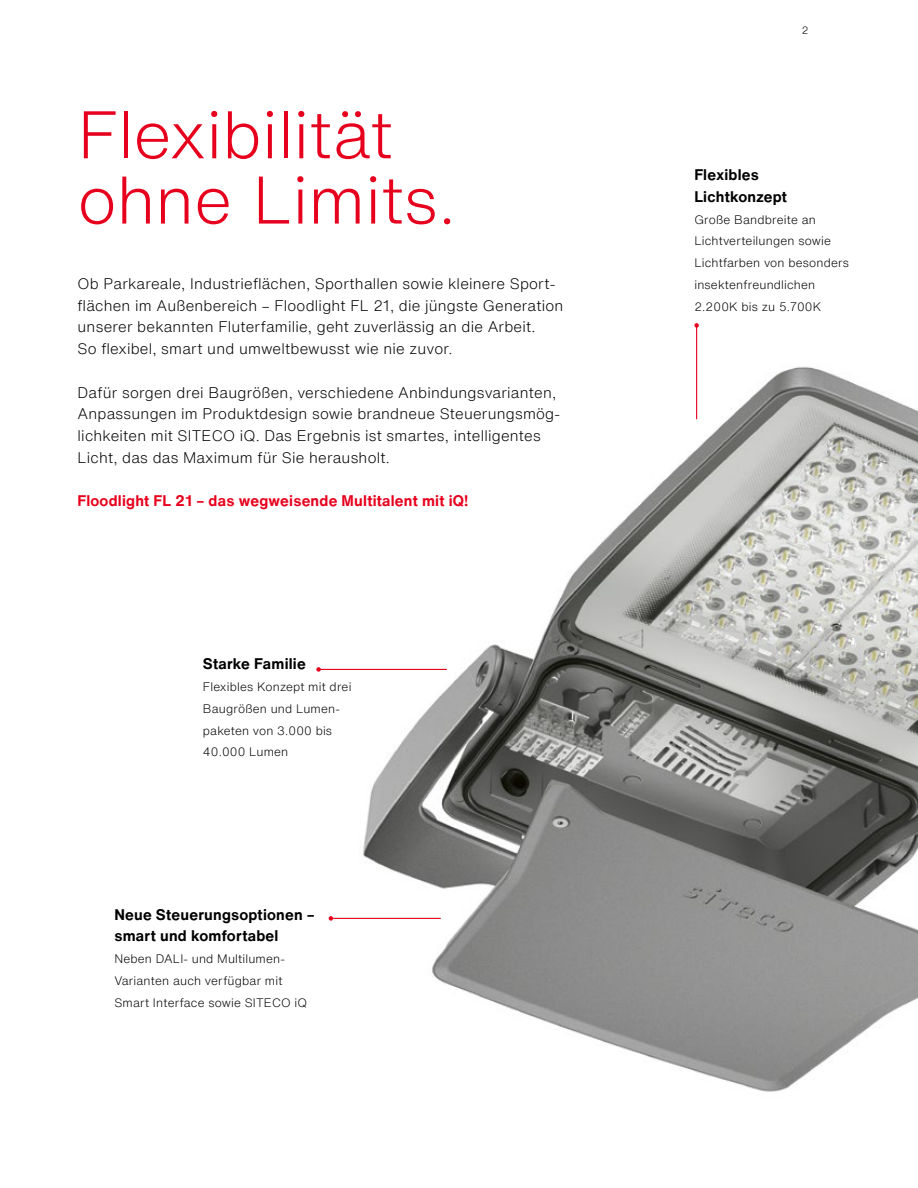
<style>
.page{position:relative;width:918px;height:1188px;background:#fff}
.page>*{position:absolute;margin:0;border:0;box-sizing:border-box;transform-origin:0 0}
.t1{font:300 66px/65.2px "Helvetica Now Text";letter-spacing:.005em;color:#e7001d}
.t2{font:300 15px/21.8px "Helvetica Now Text";letter-spacing:.015em;color:#000}
.t3{font:700 15px/21.8px "Helvetica Now Text";letter-spacing:.015em;color:#000}
.t4{font:700 15px "Helvetica Now Text";letter-spacing:.015em;color:#e7001d}
.t5{font:300 12px/21.8px "Helvetica Now Text";letter-spacing:.015em;color:#000}
.t6{font:300 10.5px "Helvetica Now Text";color:#000}
</style>
<div class="page">
<img style="left:321px;top:328px;width:597px;height:764px">
<hr style="left:696px;top:325px;width:1px;height:94px;background:#e7001d">
<svg style="left:694px;top:323px;width:5px;height:5px"></svg>
<hr style="left:331px;top:918px;width:110px;height:1px;background:#e7001d">
<svg style="left:329px;top:916px;width:4px;height:5px"></svg>
<hr style="left:319px;top:669px;width:128px;height:1px;background:#e7001d">
<svg style="left:316px;top:667px;width:5px;height:5px"></svg>
<h1 class="t1" style="left:78px;top:100px;width:380px">Flexibilität ohne Limits.</h1>
<p class="t2" style="left:78px;top:272px;width:487px">Ob Parkareale, Industrieflächen, Sporthallen sowie kleinere Sport&shy;flächen im Außenbereich – Floodlight FL 21, die jüngste Generation unserer bekannten Fluterfamilie, geht zuverlässig an die Arbeit.<br>So flexibel, smart und umweltbewusst wie nie zuvor.</p>
<p class="t2" style="left:78px;top:381px;width:484px">Dafür sorgen drei Baugrößen, verschiedene Anbindungsvarianten, Anpassungen im Produktdesign sowie brandneue Steuerungsmög&shy;lichkeiten mit SITECO iQ. Das Ergebnis ist smartes, intelligentes Licht, das das Maximum für Sie herausholt.</p>
<p class="t4" style="left:78px;top:490px;width:392px">Floodlight FL 21 – das wegweisende Multitalent mit iQ!</p>
<p class="t3" style="left:203px;top:653px;width:104px">Starke Familie</p>
<p class="t5" style="left:203px;top:676px;width:150px">Flexibles Konzept mit drei<br>Baugrößen und Lumen&shy;paketen von 3.000 bis<br>40.000 Lumen</p>
<p class="t3" style="left:114px;top:903px;width:202px">Neue Steuerungsoptionen – smart und komfortabel</p>
<p class="t5" style="left:114px;top:947px;width:194px">Neben DALI- und Multilumen-<br>Varianten auch verfügbar mit<br>Smart Interface sowie SITECO iQ</p>
<p class="t6" style="left:802px;top:22px;width:8px">2</p>
<p class="t3" style="left:694px;top:163px;width:94px">Flexibles<br>Lichtkonzept</p>
<p class="t5" style="left:694px;top:208px;width:156px">Große Bandbreite an<br>Lichtverteilungen sowie<br>Lichtfarben von besonders insektenfreundlichen<br>2.200K bis zu 5.700K</p>
</div>
